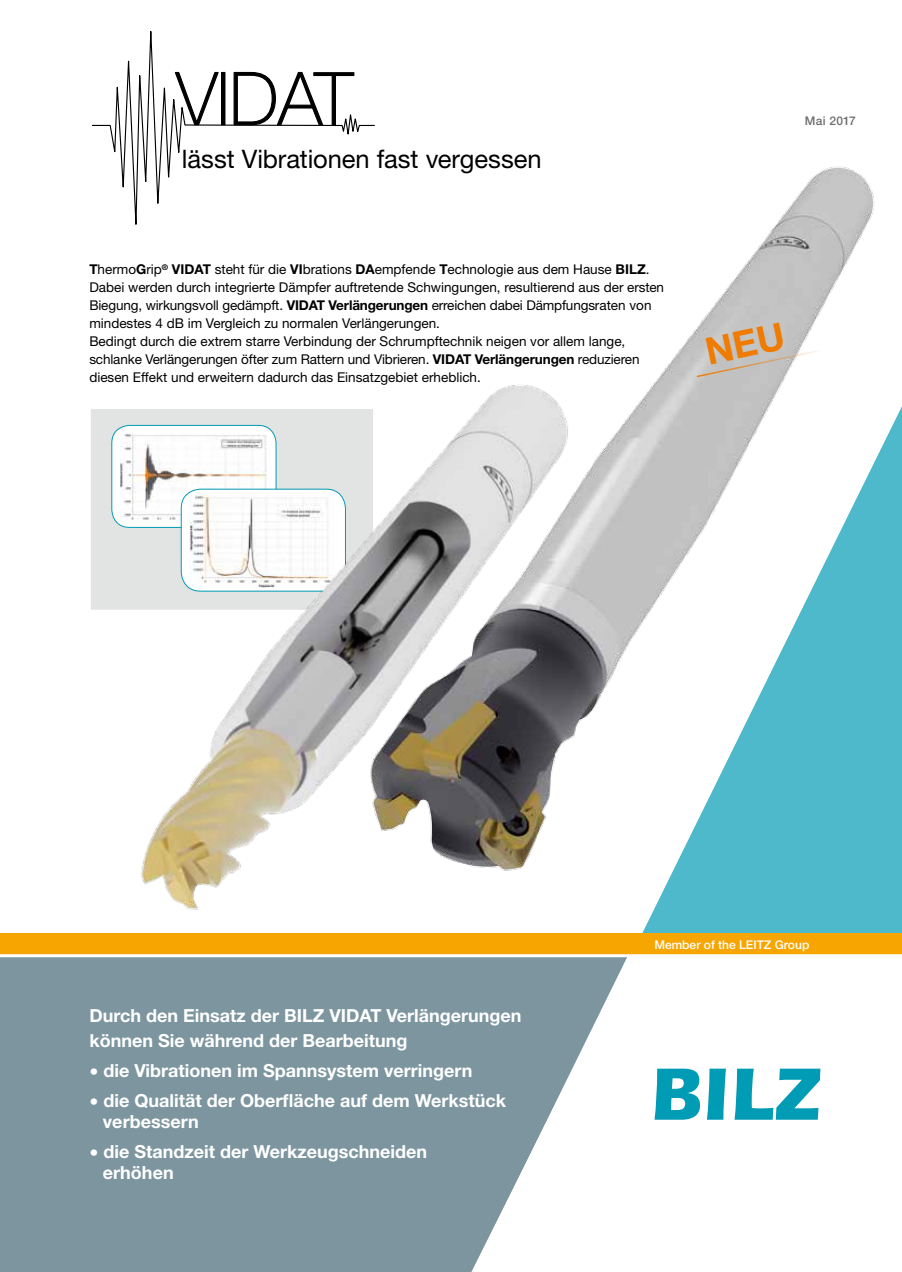
<style>
.page{position:relative;width:902px;height:1272px;background:#fff}
.page>*{position:absolute;margin:0;border:0;box-sizing:border-box;transform-origin:0 0}
.t1{font:25.5px "Helvetica Neue LT";letter-spacing:-.005em;color:#000}
.t2{font:700 18px/21px "Helvetica Neue LT";color:#fff}
.t3{font:13.5px/18px "Helvetica Neue LT";color:#000}
.t4{font:500 12px "Helvetica Neue LT";color:#fff}
.t5{font:500 12px "Helvetica Neue LT";letter-spacing:.03em;color:#6e6e6e}
.s1{font-weight:700}
</style>
<div class="page">
<img style="left:662px;top:166px;width:212px;height:207px">
<svg style="left:91px;top:31px;width:284px;height:194px"></svg>
<div style="left:89px;top:407px;width:285px;height:204px;background:#e2e3e3;border:2px solid #fff"></div>
<div style="left:0;top:957px;width:465px;height:314px;background:#7c959f"></div>
<svg style="left:465px;top:373px;width:436px;height:898px"></svg>
<div style="left:0;top:933px;width:901px;height:21px;background:#f7a500"></div>
<hr style="left:0;top:954px;width:901px;height:3px;background:#fff">
<img style="left:105px;top:373px;width:488px;height:560px">
<svg style="left:654px;top:1068px;width:46px;height:51px"></svg>
<svg style="left:706px;top:1068px;width:20px;height:51px"></svg>
<svg style="left:734px;top:1068px;width:86px;height:51px"></svg>
<svg style="left:695px;top:323px;width:128px;height:55px"></svg>
<h1 class="t1" style="left:182px;top:144px;width:361px">lässt Vibrationen fast vergessen</h1>
<p class="t3" style="left:89px;top:260px;width:576px"><span class="s1">T</span>hermo<span class="s1">G</span>rip<sup>®</sup> <span class="s1">VIDAT</span> steht für die <span class="s1">VI</span>brations <span class="s1">DA</span>empfende <span class="s1">T</span>echnologie aus dem Hause <span class="s1">BILZ</span>.<br>Dabei werden durch integrierte Dämpfer auftretende Schwingungen, resultierend aus der ersten Biegung, wirkungsvoll gedämpft. <span class="s1">VIDAT Verlängerungen</span> erreichen dabei Dämpfungsraten von mindestes 4 dB im Vergleich zu normalen Verlängerungen.<br>Bedingt durch die extrem starre Verbindung der Schrumpftechnik neigen vor allem lange, schlanke Verlängerungen öfter zum Rattern und Vibrieren. <span class="s1">VIDAT Verlängerungen</span> reduzieren diesen Effekt und erweitern dadurch das Einsatzgebiet erheblich.</p>
<p class="t5" style="left:804px;top:113px;width:53px">Mai 2017</p>
<h2 class="t2" style="left:89px;top:1001px;width:434px;line-height:25.5px">Durch den Einsatz der BILZ VIDAT Verlängerungen können Sie während der Bearbeitung</h2>
<h2 class="t2" style="left:89px;top:1059px;width:384px">• die Vibrationen im Spannsystem verringern</h2>
<h2 class="t2" style="left:103px;top:1089px;width:405px;text-indent:-14px">• die Qualität der Oberfläche auf dem Werkstück verbessern</h2>
<h2 class="t2" style="left:103px;top:1140px;width:326px;text-indent:-14px">• die Standzeit der Werkzeugschneiden erhöhen</h2>
<p class="t4" style="left:654px;top:937px;width:156px">Member of the LEITZ Group</p>
</div>
